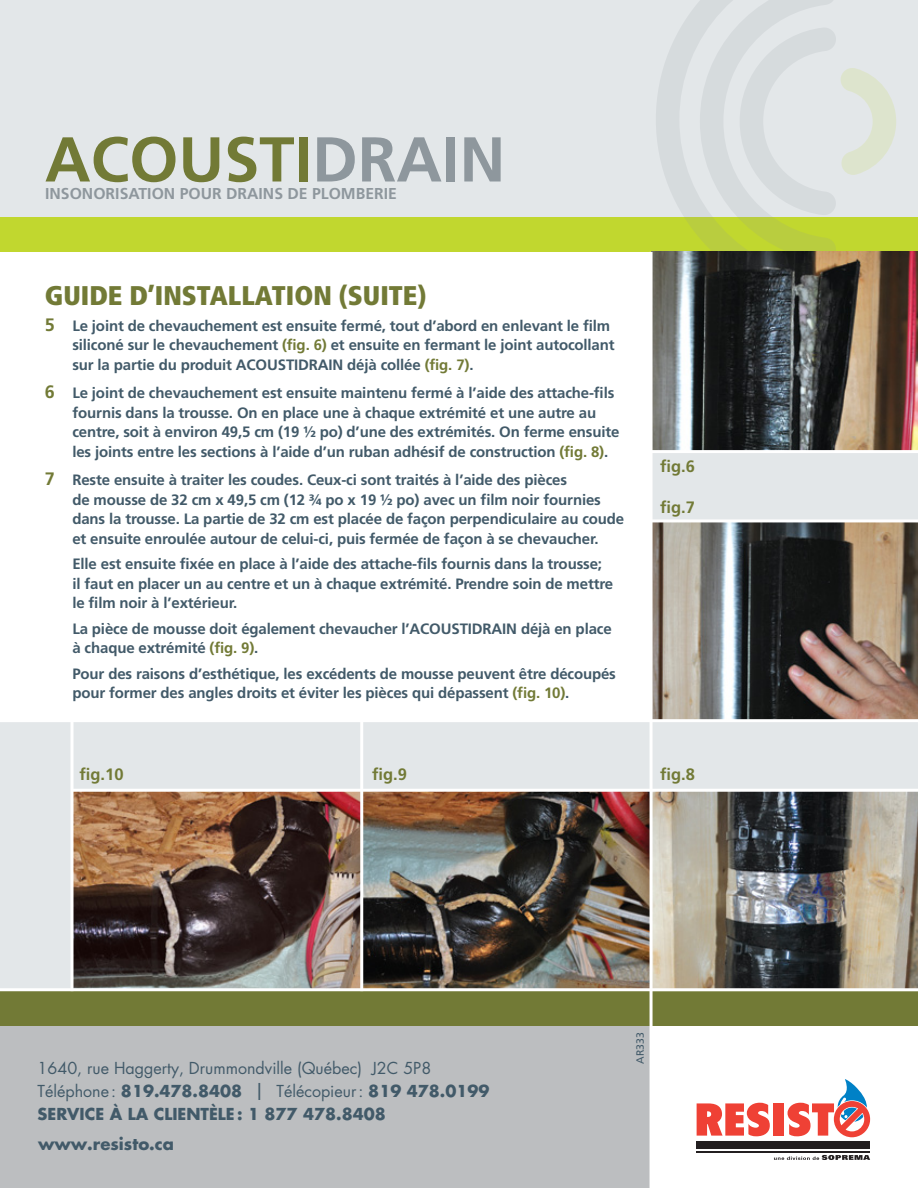
<style>
.page{position:relative;width:918px;height:1188px;background:#fff}
.page>*{position:absolute;margin:0;border:0;box-sizing:border-box;transform-origin:0 0}
.t1{font:700 63.3px "Frutiger";color:#727a36}
.t2{font:900 condensed 27px "Frutiger";color:#727a36}
.t3{font:700 16.5px "Frutiger";color:#727a36}
.t4{font:700 16.5px "Futura";color:#425a69}
.t5{font:16.05px/23px "Futura";color:#425a69}
.t6{font:700 15.75px "Frutiger";color:#8e979d}
.t7{font:700 15px/19.5px "Frutiger";letter-spacing:-.01em;color:#425a69}
.t8{font:10.5px "Frutiger";color:#425a69}
.s1{color:#8e979d}
.s2{font-size:18px;color:#727a36}
.s3{color:#727a36}
.s4{font-weight:700}
.s5{font-size:20.7px}
</style>
<div class="page">
<div style="left:0;top:0;width:918px;height:231px;background:#e3e7e9"></div>
<div style="left:0;top:217px;width:918px;height:35px;background:#c1d72f"></div>
<svg style="left:836px;top:68px;width:60px;height:184px"></svg>
<svg style="left:656px;top:0;width:180px;height:252px"></svg>
<div style="left:0;top:790px;width:362px;height:201px;background:#e3e7e9"></div>
<div style="left:0;top:721px;width:651px;height:69px;background:#e3e7e9"></div>
<div style="left:0;top:1007px;width:651px;height:181px;background:#bcbec0"></div>
<div style="left:0;top:991px;width:918px;height:34px;background:#727a36"></div>
<div style="left:651px;top:252px;width:267px;height:739px;background:#e3e7e9"></div>
<div style="left:697px;top:1141px;width:173px;height:7px;background:#231f20"></div>
<hr style="left:697px;top:1151px;width:173px;height:1px;background:#231f20">
<svg style="left:696px;top:1102px;width:74px;height:35px"></svg>
<div style="left:773px;top:1103px;width:11px;height:33px;background:#ef4135"></div>
<svg style="left:787px;top:1079px;width:84px;height:59px"></svg>
<svg style="left:774px;top:1155px;width:96px;height:5px"></svg>
<img style="left:653px;top:522px;width:265px;height:197px">
<img style="left:74px;top:792px;width:844px;height:196px">
<hr style="left:360px;top:721px;width:3px;height:270px;background:#fff">
<svg style="left:70px;top:722px;width:4px;height:266px"></svg>
<hr style="left:72px;top:789px;width:846px;height:3px;background:#fff">
<hr style="left:0;top:719px;width:918px;height:3px;background:#fff">
<hr style="left:651px;top:519px;width:267px;height:3px;background:#fff">
<img style="left:653px;top:252px;width:265px;height:198px">
<hr style="left:650px;top:252px;width:3px;height:936px;background:#fff">
<hr style="left:651px;top:450px;width:267px;height:3px;background:#fff">
<hr style="left:0;top:988px;width:918px;height:3px;background:#fff">
<h1 class="t1" style="left:45px;top:122px;width:462px">ACOUSTI<span class="s1">DRAIN</span></h1>
<p class="t6" style="left:45px;top:185px;width:353px">INSONORISATION POUR DRAINS DE PLOMBERIE</p>
<h2 class="t2" style="left:45px;top:279px;width:383px">GUIDE D’INSTALLATION (SUITE)</h2>
<p class="t7" style="left:72px;top:316px;width:544px;text-indent:-27px"><span class="s2">5</span> Le joint de chevauchement est ensuite fermé, tout d’abord en enlevant le film siliconé sur le chevauchement <span class="s3">(fig. 6)</span> et ensuite en fermant le joint autocollant sur la partie du produit ACOUSTIDRAIN déjà collée <span class="s3">(fig. 7)</span>.</p>
<p class="t7" style="left:72px;top:383px;width:549px;text-indent:-27px"><span class="s2">6</span> Le joint de chevauchement est ensuite maintenu fermé à l’aide des attache-fils fournis dans la trousse. On en place une à chaque extrémité et une autre au centre, soit à environ 49,5 cm (19 ½ po) d’une des extrémités. On ferme ensuite les joints entre les sections à l’aide d’un ruban adhésif de construction <span class="s3">(fig. 8)</span>.</p>
<p class="t7" style="left:72px;top:470px;width:553px;text-indent:-27px"><span class="s2">7</span> Reste ensuite à traiter les coudes. Ceux-ci sont traités à l’aide des pièces<br>de mousse de 32 cm x 49,5 cm (12 ¾ po x 19 ½ po) avec un film noir fournies dans la trousse. La partie de 32 cm est placée de façon perpendiculaire au coude et ensuite enroulée autour de celui-ci, puis fermée de façon à se chevaucher.</p>
<p class="t7" style="left:72px;top:554px;width:542px">Elle est ensuite fixée en place à l’aide des attache-fils fournis dans la trousse; il faut en placer un au centre et un à chaque extrémité. Prendre soin de mettre le film noir à l’extérieur.</p>
<p class="t7" style="left:72px;top:619px;width:541px">La pièce de mousse doit également chevaucher l’ACOUSTIDRAIN déjà en place à chaque extrémité <span class="s3">(fig. 9)</span>.</p>
<p class="t7" style="left:72px;top:664px;width:545px">Pour des raisons d’esthétique, les excédents de mousse peuvent être découpés pour former des angles droits et éviter les pièces qui dépassent <span class="s3">(fig. 10)</span>.</p>
<p class="t3" style="left:660px;top:457px;width:36px">fig.6</p>
<p class="t3" style="left:660px;top:498px;width:36px">fig.7</p>
<p class="t3" style="left:80px;top:765px;width:46px">fig.10</p>
<p class="t3" style="left:372px;top:765px;width:36px">fig.9</p>
<p class="t3" style="left:660px;top:765px;width:36px">fig.8</p>
<p class="t5" style="left:38px;top:1057px;width:453px">1640, rue Haggerty, Drummondville (Québec) J2C 5P8<br>Téléphone: <span class="s4">819.478.8408</span> <span class="s5">l</span> Télécopieur: <span class="s4">819 478.0199<br>SERVICE À LA CLIENTÈLE : 1 877 478.8408</span></p>
<p class="t4" style="left:38px;top:1133px;width:138px">www.resisto.ca</p>
<p class="t8" style="left:634px;top:1064px;width:33px;rotate:-90deg">AR333</p>
</div>
